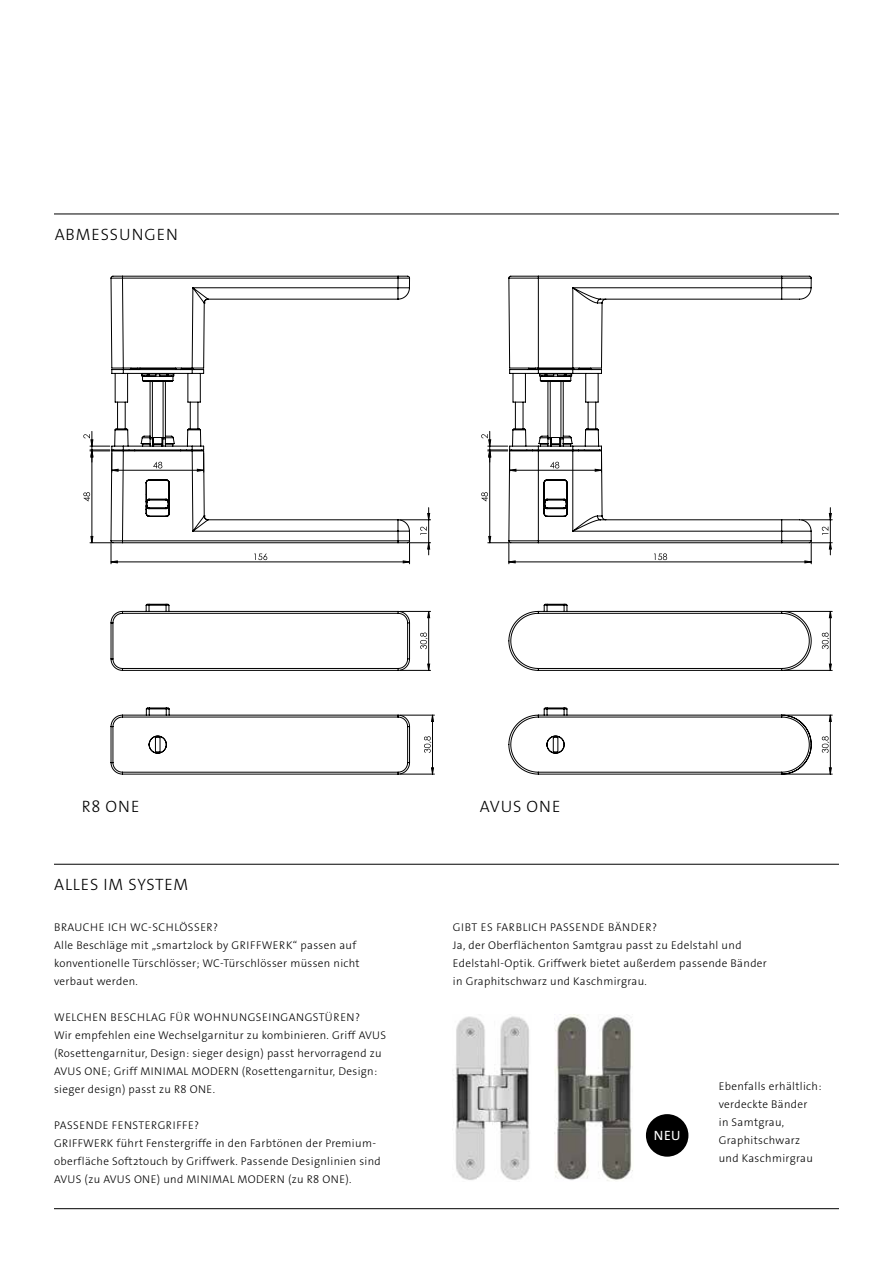
<style>
.page{position:relative;width:893px;height:1263px;background:#fff}
.page>*{position:absolute;margin:0;border:0;box-sizing:border-box;transform-origin:0 0}
.t1{font:300 16.5px "The Sans";letter-spacing:.055em;color:#000}
.t2{font:13.5px "The Sans Os F";color:#fff}
.t3{font:300 11.25px/18px "The Sans Os F";letter-spacing:.03em;color:#000}
</style>
<div class="page">
<hr style="left:54px;top:1208px;width:785px;height:1px;background:#000">
<hr style="left:54px;top:864px;width:785px;height:1px;background:#000">
<hr style="left:54px;top:214px;width:785px;height:1px;background:#000">
<hr style="left:66px;top:794px;width:381px;height:1px;background:#c0c0c0">
<hr style="left:66px;top:261px;width:1px;height:530px;background:#c0c0c0">
<hr style="left:846px;top:261px;width:1px;height:530px;background:#c0c0c0">
<hr style="left:66px;top:804px;width:381px;height:1px;background:#c0c0c0">
<hr style="left:836px;top:261px;width:1px;height:530px;background:#c0c0c0">
<hr style="left:66px;top:261px;width:381px;height:1px;background:#c0c0c0">
<hr style="left:400px;top:670px;width:31px;height:1px;background:#000">
<hr style="left:400px;top:611px;width:31px;height:1px;background:#000">
<svg style="left:83px;top:431px;width:348px;height:133px"></svg>
<svg style="left:420px;top:611px;width:10px;height:60px"></svg>
<svg style="left:110px;top:275px;width:300px;height:268px"></svg>
<svg style="left:110px;top:603px;width:300px;height:68px"></svg>
<svg style="left:66px;top:707px;width:369px;height:84px"></svg>
<hr style="left:861px;top:707px;width:1px;height:84px;background:#c0c0c0">
<hr style="left:463px;top:261px;width:1px;height:530px;background:#c0c0c0">
<hr style="left:463px;top:804px;width:382px;height:1px;background:#c0c0c0">
<hr style="left:892px;top:261px;width:1px;height:530px;background:#c0c0c0">
<hr style="left:463px;top:261px;width:382px;height:1px;background:#c0c0c0">
<hr style="left:892px;top:611px;width:1px;height:59px;background:#000">
<svg style="left:508px;top:275px;width:304px;height:156px"></svg>
<svg style="left:481px;top:431px;width:356px;height:240px"></svg>
<svg style="left:463px;top:706px;width:374px;height:85px"></svg>
<div style="left:646px;top:1114px;width:42px;height:43px;background:#000;border-radius:50%"></div>
<img style="left:554px;top:1014px;width:79px;height:167px">
<img style="left:455px;top:1016px;width:75px;height:164px">
<h1 class="t1" style="left:55px;top:220px;width:125px">ABMESSUNGEN</h1>
<h1 class="t1" style="left:82px;top:793px;width:59px">R8 ONE</h1>
<h1 class="t1" style="left:480px;top:793px;width:82px">AVUS ONE</h1>
<h1 class="t1" style="left:54px;top:870px;width:136px">ALLES IM SYSTEM</h1>
<p class="t3" style="left:54px;top:918px;width:307px">BRAUCHE ICH WC-SCHLÖSSER?<br>Alle Beschläge mit „smart2lock by GRIFFWERK“ passen auf konventionelle Türschlösser; WC-Türschlösser müssen nicht verbaut werden.</p>
<p class="t3" style="left:54px;top:1008px;width:334px">WELCHEN BESCHLAG FÜR WOHNUNGSEINGANGSTÜREN?<br>Wir empfehlen eine Wechselgarnitur zu kombinieren. Griff AVUS (Rosettengarnitur, Design: sieger design) passt hervorragend zu AVUS ONE; Griff MINIMAL MODERN (Rosettengarnitur, Design: sieger design) passt zu R8 ONE.</p>
<p class="t3" style="left:54px;top:1116px;width:328px">PASSENDE FENSTERGRIFFE?<br>GRIFFWERK führt Fenstergriffe in den Farbtönen der Premium&shy;oberfläche Soft2touch by Griffwerk. Passende Designlinien sind AVUS (zu AVUS ONE) und MINIMAL MODERN (zu R8 ONE).</p>
<p class="t3" style="left:453px;top:918px;width:316px">GIBT ES FARBLICH PASSENDE BÄNDER?<br>Ja, der Oberflächenton Samtgrau passt zu Edelstahl und Edelstahl-Optik. Griffwerk bietet außerdem passende Bänder in Graphitschwarz und Kaschmirgrau.</p>
<p class="t2" style="left:654px;top:1127px;width:28px">NEU</p>
<p class="t3" style="left:719px;top:1077px;width:104px">Ebenfalls erhältlich: verdeckte Bänder<br>in Samtgrau,<br>Graphitschwarz und Kaschmirgrau</p>
</div>
